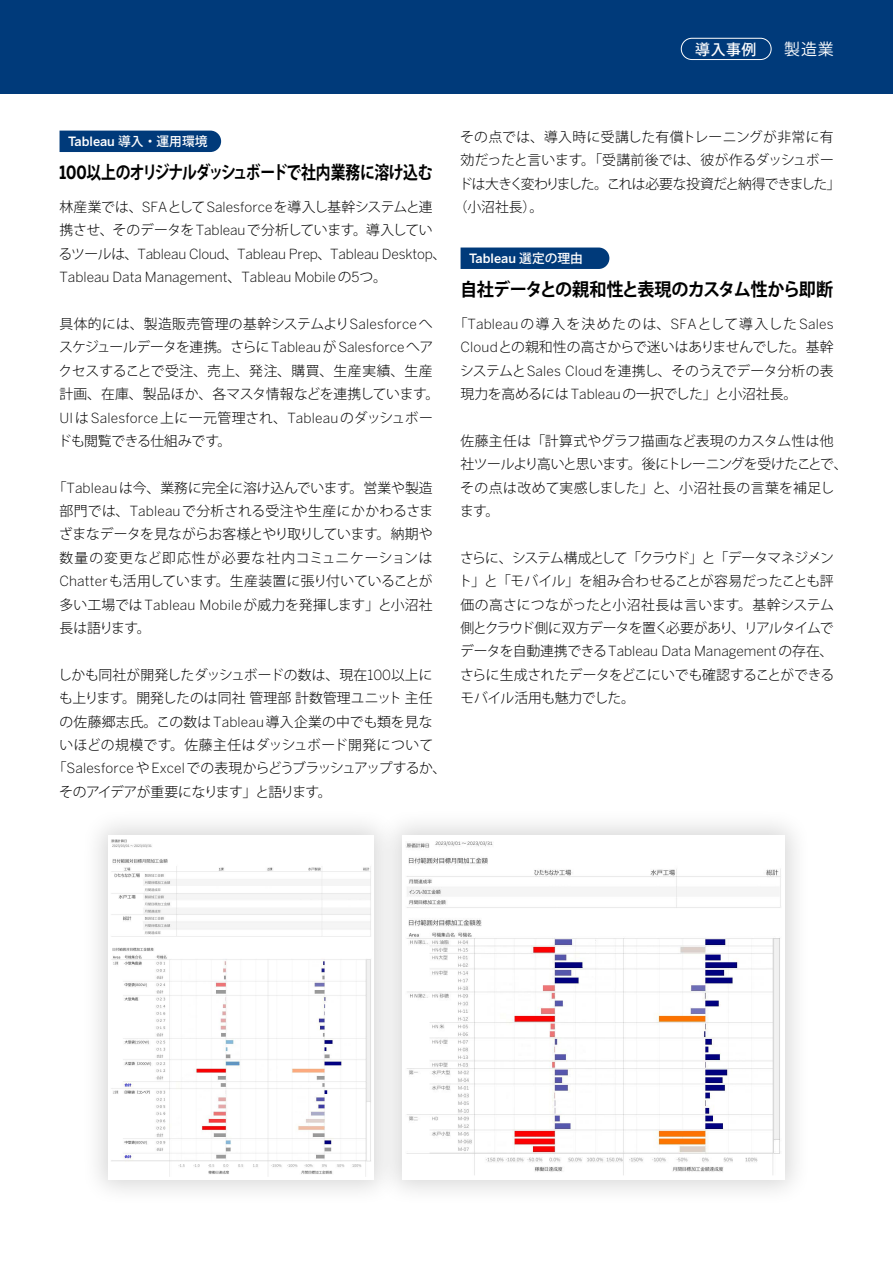
<style>
.page{position:relative;width:893px;height:1263px;background:#fff}
.page>*{position:absolute;margin:0;border:0;box-sizing:border-box;transform-origin:0 0}
.t1{font:700 18px "Koz Go Pro";letter-spacing:-.045em;color:#000;scale:.82 1}
.t2{font:700 18px "Koz Go Pro";letter-spacing:-.045em;color:#000;scale:.95 1}
.t3{font:15.9px "Koz Go Pro";color:#fff}
.t4{font:500 14.85px "Koz Go Pro";color:#fff}
.t5{font:300 13.8px/23.4px "Koz Go Pro";letter-spacing:-.015em;color:#000}
.t6{font:300 13.8px/23.4px "Benton Sans";color:#000}
.t7{font:300 13.8px "Koz Go Pro";letter-spacing:.03em;color:#000}
.t8{font:300 13.8px "Koz Go Pro";letter-spacing:-.085em;color:#000}
.t9{font:300 13.8px "Koz Go Pro";letter-spacing:.02em;color:#000}
.t10{font:300 13.8px "Koz Go Pro";letter-spacing:-.065em;color:#000}
.t11{font:300 13.8px "Koz Go Pro";letter-spacing:.01em;color:#000}
.t12{font:300 13.8px "Koz Go Pro";letter-spacing:-.04em;color:#000}
.t13{font:500 12.75px "Benton Sans";color:#fff}
.s1{font-family:"Koz Go Pro"}
.s2{font-family:"Benton Sans"}
</style>
<div class="page">
<div style="left:60px;top:131px;width:161px;height:21px;background:#003a7a"></div>
<div style="left:461px;top:248px;width:148px;height:21px;background:#003a7a"></div>
<div style="left:81px;top:807px;width:320px;height:400px;background:#000;opacity:.16"></div>
<img style="left:109px;top:835px;width:264px;height:344px">
<div style="left:374px;top:807px;width:438px;height:400px;background:#000;opacity:.16"></div>
<img style="left:402px;top:835px;width:382px;height:344px">
<div style="left:0;top:0;width:893px;height:94px;background:#003a7a"></div>
<div style="left:681px;top:38px;width:90px;height:22px;border:1px solid #fff;border-radius:11px"></div>
<p class="t4" style="left:695px;top:40px;width:63px">導入事例</p>
<p class="t3" style="left:784px;top:39px;width:51px">製造業</p>
<p class="t13" style="left:68px;top:134px;width:141px">Tableau <span class="s1">導入・運用環境</span></p>
<h1 class="t1" style="left:60px;top:160px;width:457px"><span class="s2">100</span>以上のオリジナルダッシュボードで社内業務に溶け込む</h1>
<p class="t5" style="left:59px;top:195px;width:375px">林産業では、<span class="s2">SFA</span>として<span class="s2">Salesforce</span>を導入し基幹システムと連携させ、そのデータを<span class="s2">Tableau</span>で分析しています。導入してい</p>
<p class="t6" style="left:59px;top:242px;width:389px"><span class="s1">るツールは、</span>Tableau Cloud<span class="s1">、</span>Tableau Prep<span class="s1">、</span>Tableau Desktop<span class="s1">、<br></span>Tableau Data Management<span class="s1">、</span>Tableau Mobile<span class="s1">の</span>5<span class="s1">つ。</span></p>
<p class="t5" style="left:59px;top:312px;width:382px">具体的には、製造販売管理の基幹システムより<span class="s2">Salesforce</span>へスケジュールデータを連携。さらに<span class="s2">Tableau</span>が<span class="s2">Salesforce</span>へアクセスすることで受注、売上、発注、購買、生産実績、生産計画、在庫、製品ほか、各マスタ情報などを連携しています。</p>
<p class="t6" style="left:60px;top:406px;width:375px">UI<span class="s1">は</span>Salesforce<span class="s1">上に一元管理され、</span>Tableau<span class="s1">のダッシュボー</span></p>
<p class="t5" style="left:58px;top:429px;width:175px">ドも閲覧できる仕組みです。</p>
<p class="t5" style="left:59px;top:476px;width:376px;text-align:justify;text-indent:-6px">「<span class="s2">Tableau</span>は今、業務に完全に溶け込んでいます。営業や製造部門では、<span class="s2">Tableau</span>で分析される受注や生産にかかわるさまざまなデータを見ながらお客様とやり取りしています。納期や数量の変更など即応性が必要な社内コミュニケーションは<span class="s2">Chatter</span>も活用しています。生産装置に張り付いていることが多い工場では<span class="s2">Tableau Mobile</span>が威力を発揮します」と小沼社長は語ります。</p>
<p class="t5" style="left:58px;top:663px;width:376px">しかも同社が開発したダッシュボードの数は、現在<span class="s2">100</span>以上に</p>
<p class="t11" style="left:59px;top:689px;width:375px">も上ります。開発したのは同社管理部計数管理ユニット主任</p>
<p class="t9" style="left:60px;top:712px;width:375px">の佐藤郷志氏。この数は<span class="s2">Tableau</span>導入企業の中でも類を見な</p>
<p class="t7" style="left:60px;top:736px;width:375px">いほどの規模です。佐藤主任はダッシュボード開発について</p>
<p class="t8" style="left:53px;top:759px;width:395px">「<span class="s2">Salesforce</span>や<span class="s2">Excel</span>での表現からどうブラッシュアップするか、</p>
<p class="t12" style="left:59px;top:783px;width:274px">そのアイデアが重要になります」と語ります。</p>
<p class="t7" style="left:460px;top:128px;width:375px">その点では、導入時に受講した有償トレーニングが非常に有</p>
<p class="t5" style="left:461px;top:149px;width:375px">効だったと言います。「受講前後では、彼が作るダッシュボー</p>
<p class="t10" style="left:459px;top:174px;width:383px">ドは大きく変わりました。これは必要な投資だと納得できました」</p>
<p class="t5" style="left:454px;top:195px;width:91px">（小沼社長）。</p>
<p class="t13" style="left:469px;top:251px;width:115px">Tableau <span class="s1">選定の理由</span></p>
<h1 class="t2" style="left:460px;top:277px;width:394px">自社データとの親和性と表現のカスタム性から即断</h1>
<p class="t5" style="left:460px;top:312px;width:375px;text-align:justify;text-indent:-6px">「<span class="s2">Tableau</span>の導入を決めたのは、<span class="s2">SFA</span>として導入した <span class="s2">Sales Cloud</span>との親和性の高さからで迷いはありませんでした。基幹システムと<span class="s2">Sales Cloud</span>を連携し、そのうえでデータ分析の表現力を高めるには<span class="s2">Tableau</span>の一択でした」と小沼社長。</p>
<p class="t5" style="left:460px;top:429px;width:389px">佐藤主任は「計算式やグラフ描画など表現のカスタム性は他社ツールより高いと思います。後にトレーニングを受けたことで、その点は改めて実感しました」と、小沼社長の言葉を補足します。</p>
<p class="t5" style="left:459px;top:546px;width:377px;text-align:justify">さらに、システム構成として「クラウド」と「データマネジメント」と「モバイル」を組み合わせることが容易だったことも評価の高さにつながったと小沼社長は言います。基幹システム側とクラウド側に双方データを置く必要があり、リアルタイムで</p>
<p class="t6" style="left:460px;top:639px;width:375px"><span class="s1">データを自動連携できる</span>Tableau Data Management<span class="s1">の存在、</span></p>
<p class="t5" style="left:460px;top:663px;width:376px">さらに生成されたデータをどこにいでも確認することができるモバイル活用も魅力でした。</p>
</div>
